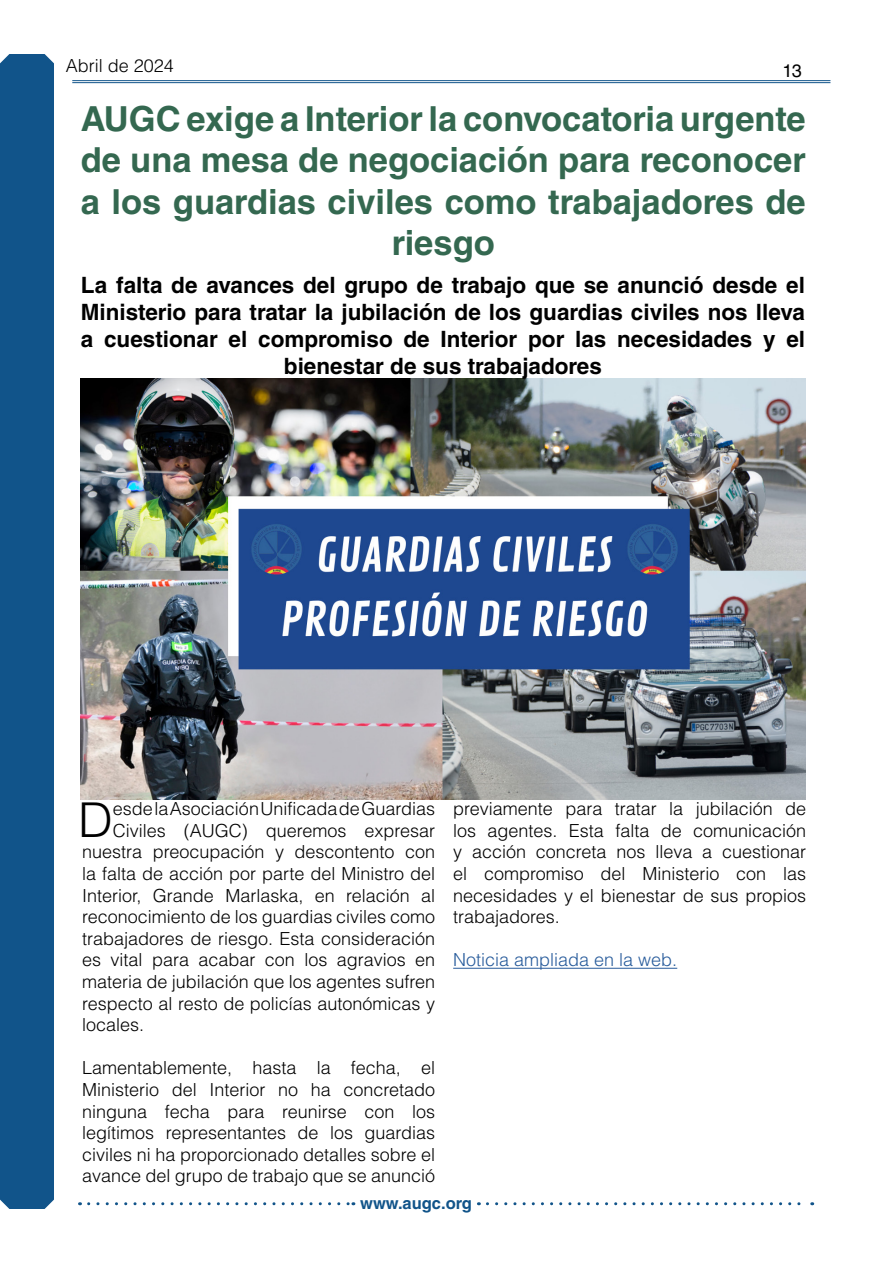
<style>
.page{position:relative;width:893px;height:1263px;background:#fff}
.page>*{position:absolute;margin:0;border:0;box-sizing:border-box;transform-origin:0 0}
.t1{font:300 48px "Helvetica LT Std";color:#000}
.t2{font:700 34.5px/41.4px "Helvetica LT Std";color:#346850;text-align:center}
.t3{font:700 22.5px/27px "Helvetica LT Std";color:#000;text-align:center}
.t4{font:300 18px/21.6px "Helvetica LT Std";color:#000;text-align:justify}
.t5{font:300 18px "Helvetica LT Std";color:#275b9b}
.t6{font:18px "Helvetica LT Std";color:#000}
.t7{font:700 16.5px "Helvetica LT Std";color:#11548a}
</style>
<div class="page">
<div style="left:0;top:54px;width:54px;height:1155px;background:#11548a"></div>
<svg style="left:89px;top:1202px;width:265px;height:3px"></svg>
<svg style="left:487px;top:1202px;width:326px;height:3px"></svg>
<hr style="left:72px;top:80px;width:758px;height:1px;background:#11548a">
<hr style="left:72px;top:82px;width:758px;height:1px;background:#11548a">
<img style="left:81px;top:378px;width:724px;height:421px">
<hr style="left:453px;top:968px;width:224px;height:1px;background:#275b9b">
<p class="t4" style="left:66px;top:55px;width:110px">Abril de 2024</p>
<h2 class="t2" style="left:81px;top:98px;width:726px">AUGC exige a Interior la convocatoria urgente de una mesa de negociación para reconocer a los guardias civiles como trabajadores de riesgo</h2>
<p class="t6" style="left:782px;top:60px;width:21px">13</p>
<p class="t3" style="left:81px;top:271px;width:726px">La falta de avances del grupo de trabajo que se anunció desde el Ministerio para tratar la jubilación de los guardias civiles nos lleva a cuestionar el compromiso de Interior por las necesidades y el bienestar de sus trabajadores</p>
<h1 class="t1" style="left:78px;top:790px;width:36px">D</h1>
<p class="t4" style="left:113px;top:798px;width:324px">esde la Asociación Unificada de Guardias</p>
<p class="t4" style="left:113px;top:819px;width:324px">Civiles (AUGC) queremos expresar</p>
<p class="t4" style="left:82px;top:841px;width:354px">nuestra preocupación y descontento con</p>
<p class="t4" style="left:82px;top:863px;width:354px">la falta de acción por parte del Ministro del</p>
<p class="t4" style="left:82px;top:884px;width:354px">Interior, Grande Marlaska, en relación al</p>
<p class="t4" style="left:82px;top:906px;width:354px">reconocimiento de los guardias civiles como</p>
<p class="t4" style="left:82px;top:927px;width:354px">trabajadores de riesgo. Esta consideración</p>
<p class="t4" style="left:82px;top:949px;width:354px">es vital para acabar con los agravios en</p>
<p class="t4" style="left:82px;top:971px;width:354px">materia de jubilación que los agentes sufren</p>
<p class="t4" style="left:82px;top:992px;width:354px">respecto al resto de policías autonómicas y</p>
<p class="t4" style="left:82px;top:1014px;width:64px">locales.</p>
<p class="t4" style="left:82px;top:1057px;width:354px">Lamentablemente, hasta la fecha, el Ministerio del Interior no ha concretado ninguna fecha para reunirse con los legítimos representantes de los guardias civiles ni ha proporcionado detalles sobre el avance del grupo de trabajo que se anunció</p>
<p class="t4" style="left:453px;top:798px;width:354px">previamente para tratar la jubilación de los agentes. Esta falta de comunicación y acción concreta nos lleva a cuestionar el compromiso del Ministerio con las necesidades y el bienestar de sus propios trabajadores.</p>
<p class="t5" style="left:453px;top:949px;width:226px">Noticia ampliada en la web.</p>
<p class="t7" style="left:360px;top:1193px;width:113px">www.augc.org</p>
</div>
